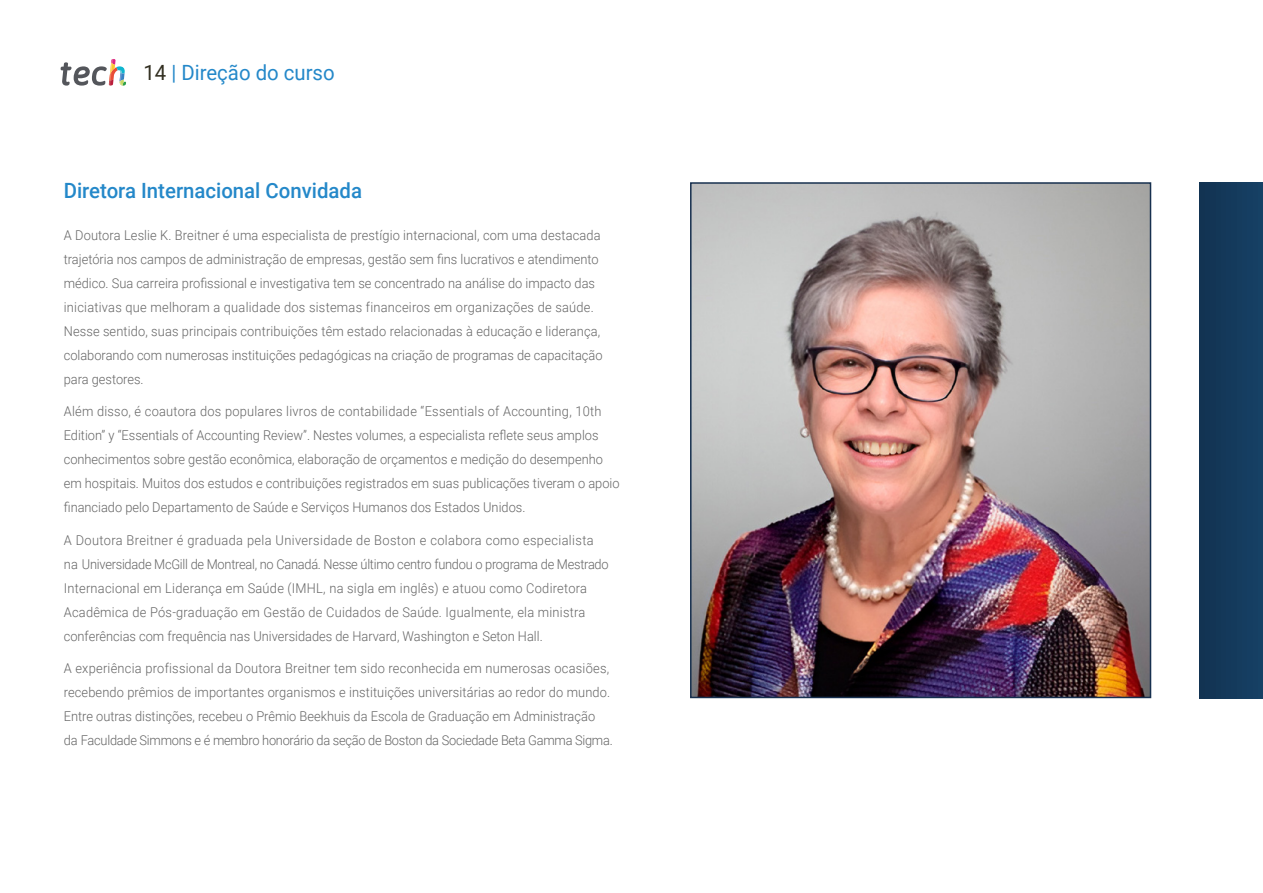
<style>
.page{position:relative;width:1263px;height:893px;background:#fff}
.page>*{position:absolute;margin:0;border:0;box-sizing:border-box;transform-origin:0 0}
.t1{font:500 21px "Roboto";color:#2488c9}
.t2{font:21px "Roboto";color:#2488c9}
.t3{font:300 13.5px/24px "Roboto";color:#656565;scale:.95 1}
.t4{font:300 13.5px/24px "Roboto";letter-spacing:.02em;color:#656565;scale:.95 1}
.s1{color:#312e20}
</style>
<div class="page">
<div style="left:1199px;top:182px;width:64px;height:516px;background:#14395b"></div>
<svg style="left:61px;top:59px;width:65px;height:27px"></svg>
<img style="left:693px;top:185px;width:455px;height:510px">
<div style="left:690px;top:182px;width:461px;height:516px;border:2px solid #17304f"></div>
<h1 class="t2" style="left:144px;top:57px;width:193px"><span class="s1">14</span> | Direção do curso</h1>
<h1 class="t1" style="left:64px;top:176px;width:300px">Diretora Internacional Convidada</h1>
<p class="t3" style="left:64px;top:222px;width:569px">A Doutora Leslie K. Breitner é uma especialista de prestígio internacional, com uma destacada trajetória nos campos de administração de empresas, gestão sem fins lucrativos e atendimento médico. Sua carreira profissional e investigativa tem se concentrado na análise do impacto das iniciativas que melhoram a qualidade dos sistemas financeiros em organizações de saúde.<br>Nesse sentido, suas principais contribuições têm estado relacionadas à educação e liderança, colaborando com numerosas instituições pedagógicas na criação de programas de capacitação para gestores.</p>
<p class="t3" style="left:64px;top:399px;width:586px">Além disso, é coautora dos populares livros de contabilidade “Essentials of Accounting, 10th Edition” y “Essentials of Accounting Review”. Nestes volumes, a especialista reflete seus amplos conhecimentos sobre gestão econômica, elaboração de orçamentos e medição do desempenho em hospitais. Muitos dos estudos e contribuições registrados em suas publicações tiveram o apoio financiado pelo Departamento de Saúde e Serviços Humanos dos Estados Unidos.</p>
<p class="t4" style="left:64px;top:527px;width:575px">A Doutora Breitner é graduada pela Universidade de Boston e colabora como especialista na Universidade McGill de Montreal, no Canadá. Nesse último centro fundou o programa de Mestrado Internacional em Liderança em Saúde (IMHL, na sigla em inglês) e atuou como Codiretora Acadêmica de Pós-graduação em Gestão de Cuidados de Saúde. Igualmente, ela ministra conferências com frequência nas Universidades de Harvard, Washington e Seton Hall.</p>
<p class="t3" style="left:64px;top:656px;width:579px">A experiência profissional da Doutora Breitner tem sido reconhecida em numerosas ocasiões, recebendo prêmios de importantes organismos e instituições universitárias ao redor do mundo.<br>Entre outras distinções, recebeu o Prêmio Beekhuis da Escola de Graduação em Administração<br>da Faculdade Simmons e é membro honorário da seção de Boston da Sociedade Beta Gamma Sigma.</p>
</div>
